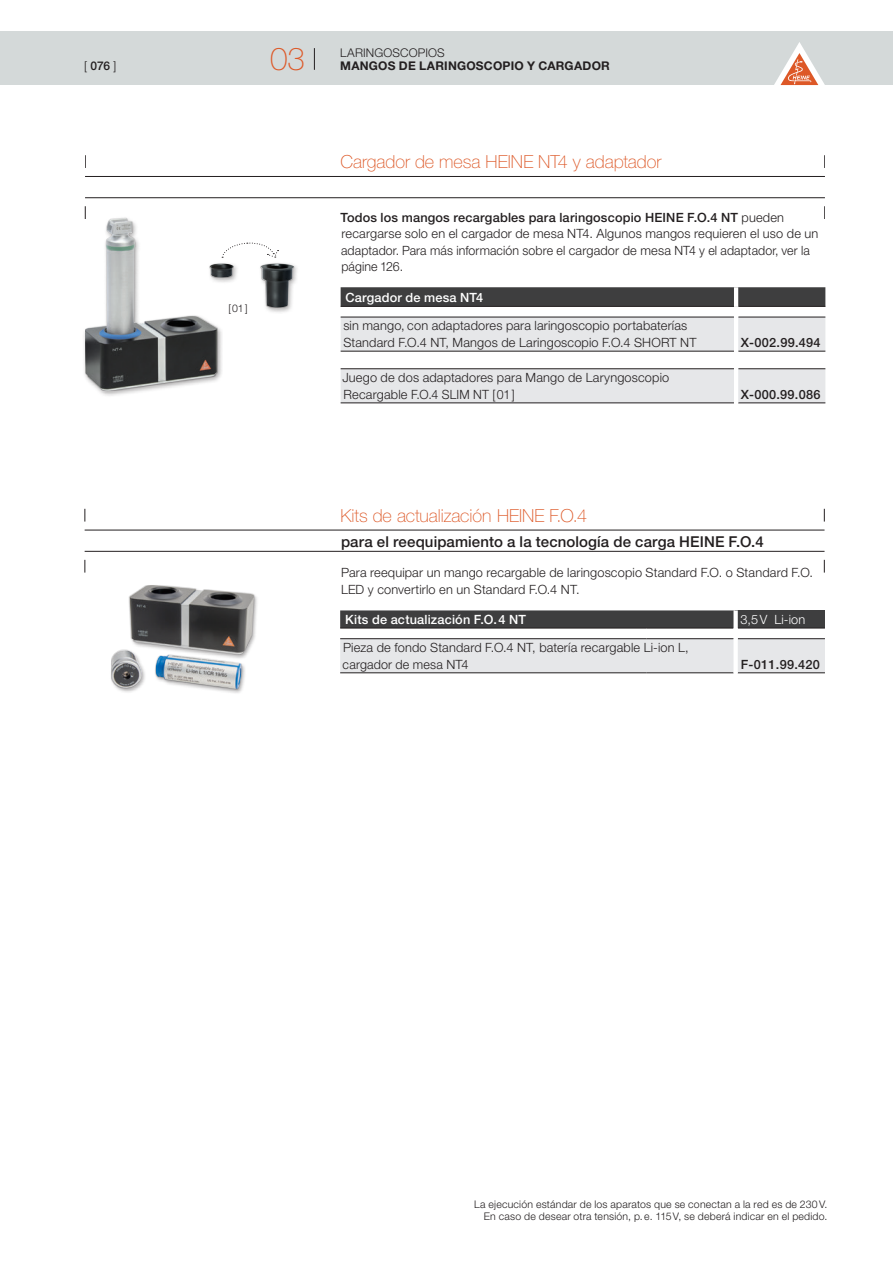
<style>
.page{position:relative;width:893px;height:1263px;background:#fff}
.page>*{position:absolute;margin:0;border:0;box-sizing:border-box;transform-origin:0 0}
.t1{font:100 31.5px "Helvetica Neue LT Std";color:#dd5827}
.Produktname{font:100 18px "Helvetica Neue LT Std";color:#dd5827}
.Produkt_subline{font:500 15px "Helvetica Neue LT Std";letter-spacing:.005em;color:#231f20}
.Einleitung{font:300 12.75px/16.5px "Helvetica Neue LT Std";letter-spacing:.015em;color:#231f20}
.Bullet{font:300 12.75px/16.5px "Helvetica Neue LT Std";letter-spacing:.01em;color:#231f20}
.Einleitung-2{font:500 12.75px "Helvetica Neue LT Std";letter-spacing:.015em;color:#fff}
.Einleitung-3{font:500 12.75px "Helvetica Neue LT Std";letter-spacing:.02em;color:#231f20}
.Einleitung-4{font:300 12.75px "Helvetica Neue LT Std";letter-spacing:.015em;color:#fff}
.Kolumnentitel{font:700 12px "Helvetica Neue LT Std";letter-spacing:.02em;color:#231f20}
.Kolumnentitel-2{font:300 12px "Helvetica Neue LT Std";letter-spacing:.015em;color:#231f20}
.t2{font:500 12px "Helvetica Neue LT Std";color:#231f20}
.Fußnote{font:300 10.5px "Helvetica Neue LT Std";letter-spacing:.02em;color:#231f20}
.Bildunterschrift{font:300 10.5px "Helvetica Neue LT Std";color:#231f20}
.s1{font-weight:300}
.s2{font-weight:500}
</style>
<div class="page">
<div style="left:0;top:32px;width:893px;height:53px;background:#d4d9d9"></div>
<svg style="left:314px;top:48px;width:1px;height:22px"></svg>
<svg style="left:774px;top:42px;width:51px;height:43px"></svg>
<div style="left:258px;top:261px;width:43px;height:53px;background:#231f20;opacity:.35"></div>
<div style="left:260px;top:263px;width:34px;height:45px;background:#231f20;opacity:.35"></div>
<img style="left:261px;top:264px;width:33px;height:43px">
<div style="left:207px;top:261px;width:33px;height:24px;background:#231f20;opacity:.35"></div>
<div style="left:209px;top:263px;width:25px;height:15px;background:#231f20;opacity:.35"></div>
<img style="left:223px;top:264px;width:11px;height:13px">
<svg style="left:223px;top:242px;width:56px;height:16px"></svg>
<div style="left:82px;top:216px;width:141px;height:182px;background:#231f20;opacity:.35"></div>
<img style="left:85px;top:218px;width:132px;height:173px">
<div style="left:109px;top:584px;width:150px;height:110px;background:#231f20;opacity:.35"></div>
<img style="left:111px;top:585px;width:143px;height:104px">
<hr style="left:85px;top:176px;width:740px;height:1px;background:#231f20">
<hr style="left:85px;top:197px;width:740px;height:1px;background:#231f20">
<svg style="left:85px;top:155px;width:1px;height:13px"></svg>
<svg style="left:85px;top:206px;width:1px;height:13px"></svg>
<svg style="left:824px;top:155px;width:1px;height:13px"></svg>
<svg style="left:824px;top:206px;width:1px;height:13px"></svg>
<hr style="left:85px;top:530px;width:739px;height:1px;background:#231f20">
<hr style="left:85px;top:551px;width:739px;height:1px;background:#231f20">
<svg style="left:85px;top:509px;width:1px;height:12px"></svg>
<svg style="left:85px;top:560px;width:1px;height:13px"></svg>
<svg style="left:824px;top:509px;width:1px;height:12px"></svg>
<svg style="left:824px;top:560px;width:1px;height:13px"></svg>
<div style="left:341px;top:287px;width:484px;height:19px;background:#3e3e3f"></div>
<svg style="left:341px;top:318px;width:484px;height:85px"></svg>
<hr style="left:341px;top:306px;width:393px;height:1px;background:#231f20">
<hr style="left:738px;top:306px;width:87px;height:1px;background:#231f20">
<hr style="left:341px;top:317px;width:393px;height:1px;background:#231f20">
<hr style="left:738px;top:317px;width:87px;height:1px;background:#231f20">
<hr style="left:341px;top:351px;width:393px;height:1px;background:#231f20">
<hr style="left:738px;top:351px;width:87px;height:1px;background:#231f20">
<hr style="left:341px;top:368px;width:393px;height:1px;background:#231f20">
<hr style="left:738px;top:368px;width:87px;height:1px;background:#231f20">
<hr style="left:341px;top:403px;width:393px;height:1px;background:#231f20">
<hr style="left:738px;top:403px;width:87px;height:1px;background:#231f20">
<hr style="left:734px;top:287px;width:4px;height:19px;background:#fff">
<hr style="left:734px;top:317px;width:4px;height:34px;background:#fff">
<hr style="left:734px;top:351px;width:4px;height:18px;background:#fff">
<hr style="left:734px;top:369px;width:4px;height:34px;background:#fff">
<svg style="left:340px;top:610px;width:393px;height:18px;background:#424243"></svg>
<div style="left:736px;top:610px;width:89px;height:18px;background:#3e3e3f"></div>
<div style="left:340px;top:639px;width:485px;height:33px;background:#e6e7e9"></div>
<hr style="left:646px;top:628px;width:87px;height:1px;background:#231f20">
<hr style="left:738px;top:628px;width:87px;height:1px;background:#231f20">
<hr style="left:738px;top:638px;width:87px;height:1px;background:#231f20">
<hr style="left:738px;top:672px;width:87px;height:1px;background:#231f20">
<hr style="left:340px;top:628px;width:306px;height:1px;background:#231f20">
<hr style="left:340px;top:638px;width:306px;height:1px;background:#231f20">
<hr style="left:646px;top:638px;width:87px;height:1px;background:#231f20">
<hr style="left:340px;top:672px;width:306px;height:1px;background:#231f20">
<hr style="left:646px;top:672px;width:87px;height:1px;background:#231f20">
<div style="left:733px;top:639px;width:5px;height:34px;background:#fff"></div>
<div style="left:733px;top:610px;width:5px;height:18px;background:#fff"></div>
<p class="t2" style="left:84px;top:58px;width:34px"><span class="s1">[</span> 076 <span class="s1">]</span></p>
<h1 class="t1" style="left:270px;top:41px;width:36px">03</h1>
<p class="Bildunterschrift" style="left:228px;top:301px;width:21px">[01]</p>
<p class="Kolumnentitel-2" style="left:340px;top:45px;width:106px">LARINGOSCOPIOS</p>
<p class="Kolumnentitel" style="left:340px;top:58px;width:271px">MANGOS DE LARINGOSCOPIO Y CARGADOR</p>
<p class="Produktname" style="left:340px;top:151px;width:322px">Cargador de mesa HEINE NT4 y adaptador</p>
<p class="Bullet" style="left:340px;top:209px;width:479px"><span class="s2">Todos los mangos recargables para laringoscopio HEINE F.O.4 NT</span> pueden recargarse solo en el cargador de mesa NT4. Algunos mangos requieren el uso de un adaptador. Para más información sobre el cargador de mesa NT4 y el adaptador, ver la págine 126.</p>
<p class="Einleitung-2" style="left:345px;top:290px;width:139px">Cargador de mesa NT4</p>
<p class="Einleitung" style="left:343px;top:317px;width:355px">sin mango, con adaptadores para laringoscopio portabaterías<br>Standard F.O.4 NT, Mangos de Laringoscopio F.O.4 SHORT NT</p>
<p class="Einleitung" style="left:342px;top:369px;width:328px">Juego de dos adaptadores para Mango de Laryngoscopio<br>Recargable F.O.4 SLIM NT [01]</p>
<p class="Einleitung-3" style="left:741px;top:335px;width:81px">X-002.99.494</p>
<p class="Einleitung-3" style="left:741px;top:386px;width:81px">X-000.99.086</p>
<p class="Produktname" style="left:340px;top:505px;width:248px">Kits de actualización HEINE F.O.4</p>
<p class="Produkt_subline" style="left:341px;top:532px;width:424px">para el reequipamiento a la tecnología de carga HEINE F.O.4</p>
<p class="Einleitung" style="left:341px;top:564px;width:473px">Para reequipar un mango recargable de laringoscopio Standard F.O. o Standard F.O.<br>LED y convertirlo en un Standard F.O.4 NT.</p>
<p class="Einleitung-2" style="left:345px;top:612px;width:182px">Kits de actualización F.O.4 NT</p>
<p class="Einleitung-4" style="left:741px;top:611px;width:66px">3,5V Li-ion</p>
<p class="Einleitung" style="left:343px;top:639px;width:347px">Pieza de fondo Standard F.O.4 NT, batería recargable Li-ion L, cargador de mesa NT4</p>
<p class="Einleitung-3" style="left:741px;top:656px;width:81px">F-011.99.420</p>
<p class="Fußnote" style="left:474px;top:1197px;width:355px">La ejecución estándar de los aparatos que se conectan a la red es de 230V.</p>
<p class="Fußnote" style="left:484px;top:1210px;width:345px">En caso de desear otra tensión, p.e. 115V, se deberá indicar en el pedido.</p>
</div>
